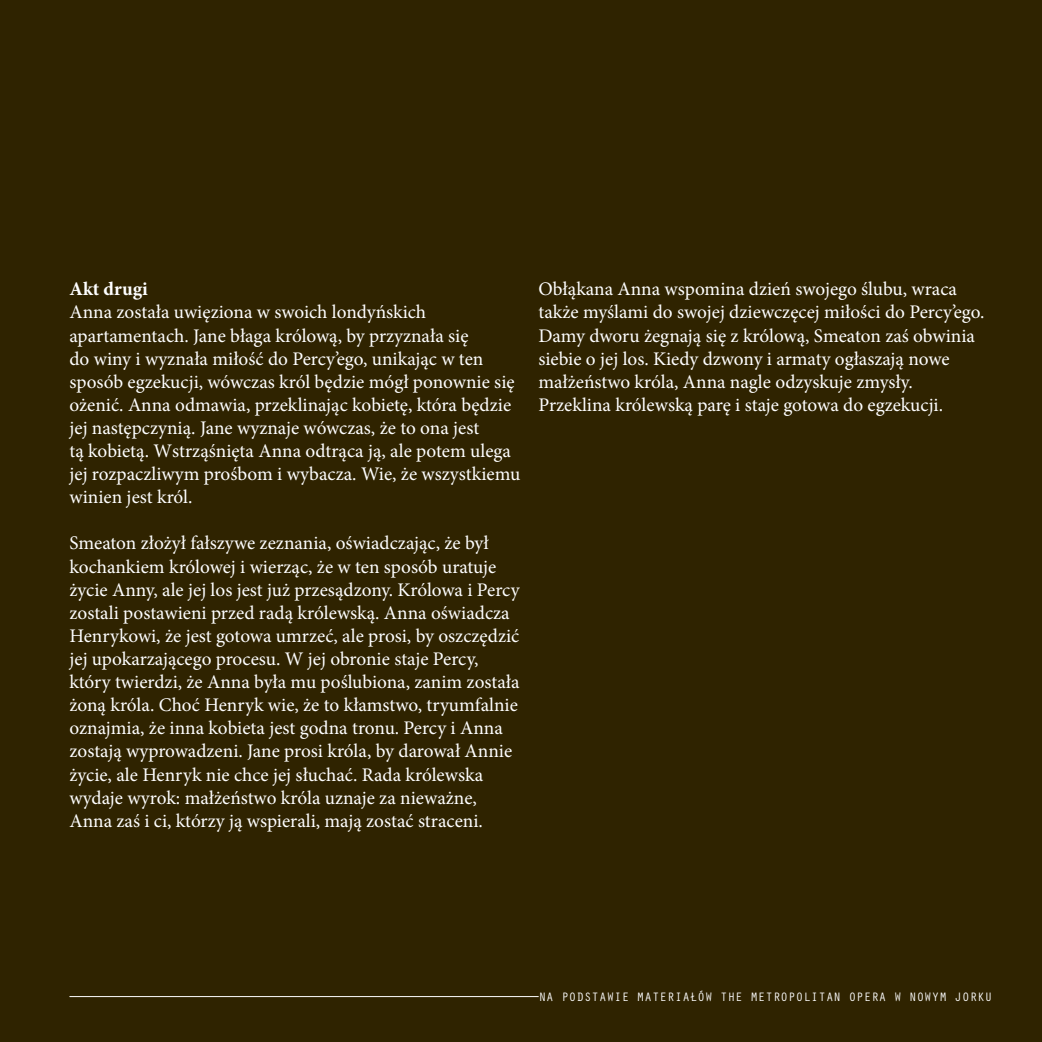
<style>
.page{position:relative;width:1042px;height:1042px;background:#2f2300}
.page>*{position:absolute;margin:0;border:0;box-sizing:border-box;transform-origin:0 0}
.t1{font:19.25px/23.1px "Minion Pro";color:#fff}
.t2{font:700 19.25px "Minion Pro";color:#fff}
.t3{font:500 12.6px "Orator Pl";color:#fff}
.s1{font-family:"Orator Std";font-weight:400}
</style>
<div class="page">
<hr style="left:69px;top:996px;width:470px;height:1px;background:#fff">
<p class="t2" style="left:69px;top:276px;width:80px">Akt drugi</p>
<p class="t1" style="left:69px;top:301px;width:452px">Anna została uwięziona w swoich londyńskich apartamentach. Jane błaga królową, by przyznała się<br>do winy i wyznała miłość do Percy’ego, unikając w ten sposób egzekucji, wówczas król będzie mógł ponownie się ożenić. Anna odmawia, przeklinając kobietę, która będzie jej następczynią. Jane wyznaje wówczas, że to ona jest<br>tą kobietą. Wstrząśnięta Anna odtrąca ją, ale potem ulega jej rozpaczliwym prośbom i wybacza. Wie, że wszystkiemu winien jest król.</p>
<p class="t1" style="left:69px;top:532px;width:452px">Smeaton złożył fałszywe zeznania, oświadczając, że był kochankiem królowej i wierząc, że w ten sposób uratuje życie Anny, ale jej los jest już przesądzony. Królowa i Percy zostali postawieni przed radą królewską. Anna oświadcza Henrykowi, że jest gotowa umrzeć, ale prosi, by oszczędzić jej upokarzającego procesu. W jej obronie staje Percy, który twierdzi, że Anna była mu poślubiona, zanim została żoną króla. Choć Henryk wie, że to kłamstwo, tryumfalnie oznajmia, że inna kobieta jest godna tronu. Percy i Anna zostają wyprowadzeni. Jane prosi króla, by darował Annie życie, ale Henryk nie chce jej słuchać. Rada królewska wydaje wyrok: małżeństwo króla uznaje za nieważne, Anna zaś i ci, którzy ją wspierali, mają zostać straceni.</p>
<p class="t1" style="left:538px;top:278px;width:447px">Obłąkana Anna wspomina dzień swojego ślubu, wraca także myślami do swojej dziewczęcej miłości do Percy’ego.<br>Damy dworu żegnają się z królową, Smeaton zaś obwinia siebie o jej los. Kiedy dzwony i armaty ogłaszają nowe małżeństwo króla, Anna nagle odzyskuje zmysły.<br>Przeklina królewską parę i staje gotowa do egzekucji.</p>
<p class="t3" style="left:539px;top:987px;width:455px">NA PODSTAWIE MATERIA<span class="s1">ŁÓ</span>W THE METROPOLITAN OPERA W NOWYM JORKU</p>
</div>
